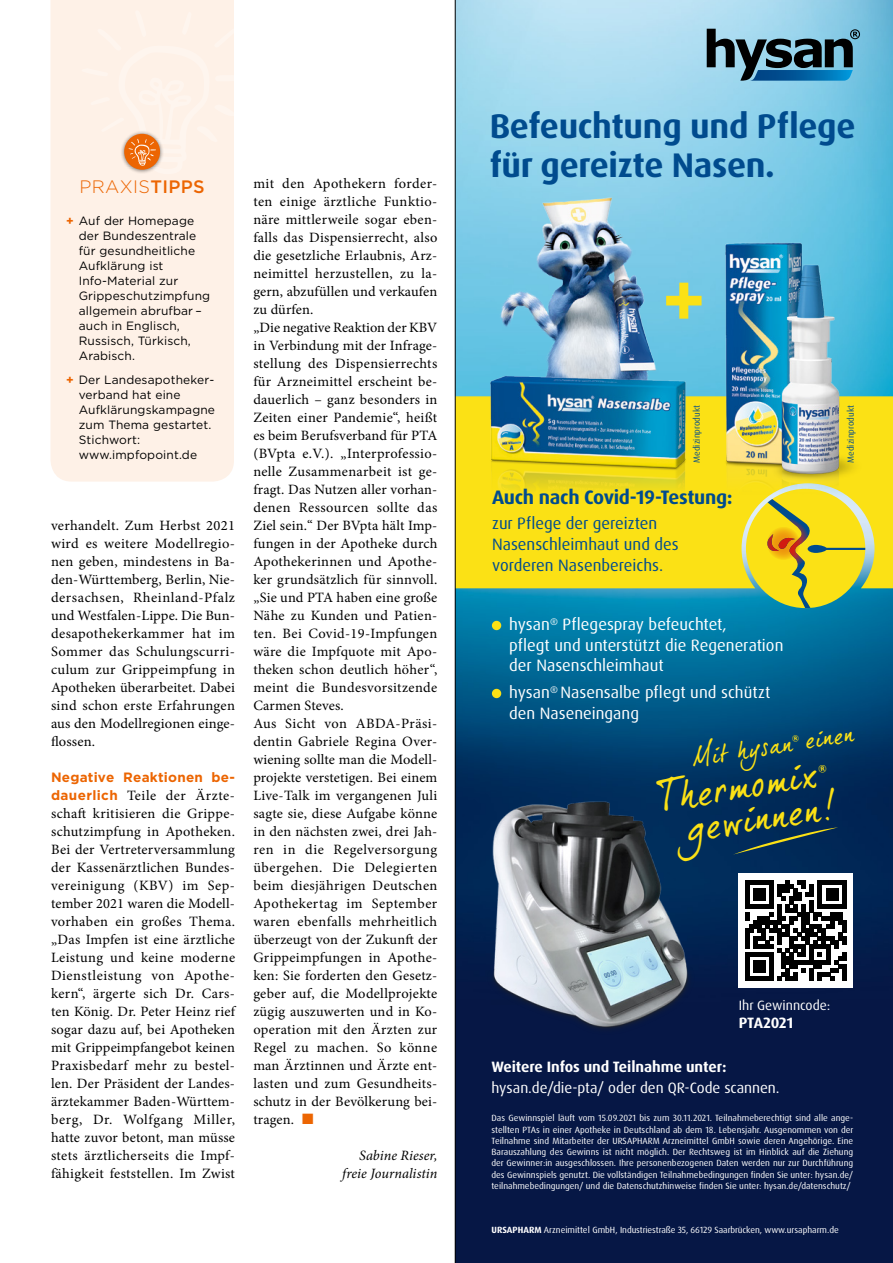
<style>
.page{position:relative;width:893px;height:1263px;background:#fff}
.page>*{position:absolute;margin:0;border:0;box-sizing:border-box;transform-origin:0 0}
.t1{font:40.5px "Dear Joe 5 CASUAL";color:#fbe115}
.t2{font:700 34.2px/39px "Dax Pro";letter-spacing:-.01em;color:#004b8e}
.t3{font:25.5px "Dear Joe 5 CASUAL";color:#fbe115}
.t4{font:700 19.5px "Dax Pro";letter-spacing:-.015em;color:#004b8e}
.t5{font:300 18px "Gotham";letter-spacing:.02em;color:#ec6502}
.t6{font:16.5px/20.2px "Dax Pro";color:#fff}
.t7{font:16.5px/21px "Dax Pro";color:#004b8e}
.t8{font:15px "Dax Pro";letter-spacing:-.005em;color:#fff}
.t9{font:700 15px "Dax Pro";letter-spacing:-.005em;color:#fff}
.t10{font:14.25px/18px "Minion Pro";letter-spacing:.015em;color:#000;text-align:justify}
.t11{font:italic 14.25px/18px "Minion Pro";color:#000;text-align:right}
.t12{font:700 13.5px "Gotham";letter-spacing:.015em;color:#ec6502}
.t13{font:13.5px "Dax Pro";color:#fff}
.t14{font:12px/15px "Gotham";letter-spacing:.01em;color:#000}
.t15{font:9px/11.2px "Dax Pro";color:#fff;text-align:justify}
.t16{font:8.85px "Dax Pro";color:#004b8e}
.s1{font-weight:500}
.s2{font-weight:700;color:#ec6502}
.s3{font-family:"Gotham";font-weight:700;font-size:13.5px;color:#ec6502}
.s4{color:#ec6502}
.s5{font-weight:700}
</style>
<div class="page">
<img style="left:456px;top:0;width:437px;height:1263px">
<svg style="left:707px;top:29px;width:153px;height:52px;background:#567987"></svg>
<img style="left:750px;top:70px;width:103px;height:11px">
<div style="left:492px;top:621px;width:9px;height:9px;background:#fbe115;border-radius:50%"></div>
<div style="left:492px;top:689px;width:9px;height:9px;background:#fbe115;border-radius:50%"></div>
<div style="left:738px;top:873px;width:115px;height:115px;background:#fff"></div>
<svg style="left:746px;top:880px;width:100px;height:101px"></svg>
<svg style="left:733px;top:827px;width:105px;height:28px;background:#103454"></svg>
<div style="left:456px;top:396px;width:437px;height:192px;background:#fbe115"></div>
<div style="left:746px;top:489px;width:119px;height:119px;background:#fbe115;border-radius:50%"></div>
<hr style="left:825px;top:548px;width:40px;height:2px;background:#004b8e">
<svg style="left:746px;top:517px;width:81px;height:91px"></svg>
<svg style="left:767px;top:527px;width:33px;height:33px"></svg>
<svg style="left:678px;top:283px;width:24px;height:36px"></svg>
<img style="left:488px;top:187px;width:190px;height:180px">
<img style="left:461px;top:367px;width:266px;height:155px">
<img style="left:707px;top:234px;width:170px;height:283px">
<img style="left:456px;top:795px;width:268px;height:245px">
<hr style="left:455px;top:0;width:1px;height:1263px;background:#000">
<div style="left:50px;top:0;width:184px;height:482px;background:#fef1e7"></div>
<div style="left:82px;top:10px;width:152px;height:165px;background:#fef1e7"></div>
<svg style="left:792px;top:735px;width:7px;height:7px"></svg>
<svg style="left:818px;top:764px;width:9px;height:9px"></svg>
<p class="t5" style="left:80px;top:175px;width:127px">PRAXIS<span class="s1">TIPPS</span></p>
<p class="t14" style="left:79px;top:213px;width:133px;text-indent:-13px"><span class="s2">+</span> Auf der Homepage der Bundeszentrale für gesundheitliche<br>Aufklärung ist<br>Info-Material zur<br>Grippeschutzimpfung allgemein abrufbar – auch in Englisch,<br>Russisch, Türkisch,<br>Arabisch.</p>
<p class="t14" style="left:79px;top:372px;width:138px;text-indent:-13px"><span class="s2">+</span> Der Landesapotheker&shy;verband hat eine<br>Aufklärungskampagne zum Thema gestartet.<br>Stichwort: www.impfopoint.de</p>
<p class="t10" style="left:51px;top:517px;width:186px">verhandelt. Zum Herbst 2021 wird es weitere Modellregio&shy;nen geben, mindestens in Ba&shy;den-Württemberg, Berlin, Nie&shy;dersachsen, Rheinland-Pfalz und Westfalen-Lippe. Die Bun&shy;desapothekerkammer hat im Sommer das Schulungscurri&shy;culum zur Grippeimpfung in Apotheken überarbeitet. Dabei sind schon erste Erfahrungen aus den Modellregionen einge&shy;flossen.</p>
<p class="t12" style="left:51px;top:768px;width:185px">Negative Reaktionen be-</p>
<p class="t10" style="left:51px;top:787px;width:186px"><span class="s3">dauerlich</span> Teile der Ärzte&shy;schaft kritisieren die Grippe&shy;schutzimpfung in Apotheken.<br>Bei der Vertreterversammlung der Kassenärztlichen Bundes&shy;vereinigung (KBV) im Sep&shy;tember 2021 waren die Modell&shy;vorhaben ein großes Thema. „Das Impfen ist eine ärztliche Leistung und keine moderne Dienstleistung von Apothe&shy;kern“, ärgerte sich Dr. Cars&shy;ten König. Dr. Peter Heinz rief sogar dazu auf, bei Apotheken mit Grippeimpfangebot keinen Praxisbedarf mehr zu bestel&shy;len. Der Präsident der Landes&shy;ärztekammer Baden-Württem&shy;berg, Dr. Wolfgang Miller, hatte zuvor betont, man müsse stets ärztlicherseits die Impf&shy;fähigkeit feststellen. Im Zwist</p>
<p class="t10" style="left:253px;top:175px;width:186px;text-align:left">mit den Apothekern forder&shy;ten einige ärztliche Funktio&shy;näre mittlerweile sogar eben&shy;falls das Dispensierrecht, also die gesetzliche Erlaubnis, Arz&shy;neimittel herzustellen, zu la&shy;gern, abzufüllen und verkaufen zu dürfen.<br>„Die negative Reaktion der KBV in Verbindung mit der Infrage&shy;stellung des Dispensierrechts für Arzneimittel erscheint be&shy;dauerlich – ganz besonders in<br>Zeiten einer Pandemie“, heißt es beim Berufsverband für PTA (BVpta e.V.). „Interprofessio&shy;nelle Zusammenarbeit ist ge&shy;fragt. Das Nutzen aller vorhan&shy;denen Ressourcen sollte das<br>Ziel sein.“ Der BVpta hält Imp&shy;fungen in der Apotheke durch<br>Apothekerinnen und Apothe&shy;ker grundsätzlich für sinnvoll. „Sie und PTA haben eine große<br>Nähe zu Kunden und Patien&shy;ten. Bei Covid-19-Impfungen wäre die Impfquote mit Apo&shy;theken schon deutlich höher“, meint die Bundesvorsitzende<br>Carmen Steves.<br>Aus Sicht von ABDA-Präsi&shy;dentin Gabriele Regina Over&shy;wiening sollte man die Modell&shy;projekte verstetigen. Bei einem<br>Live-Talk im vergangenen Juli sagte sie, diese Aufgabe könne in den nächsten zwei, drei Jah&shy;ren in die Regelversorgung übergehen. Die Delegierten beim diesjährigen Deutschen<br>Apothekertag im September waren ebenfalls mehrheitlich überzeugt von der Zukunft der<br>Grippeimpfungen in Apothe&shy;ken: Sie forderten den Gesetz&shy;geber auf, die Modellprojekte zügig auszuwerten und in Ko&shy;operation mit den Ärzten zur<br>Regel zu machen. So könne man Ärztinnen und Ärzte ent&shy;lasten und zum Gesundheits&shy;schutz in der Bevölkerung bei&shy;tragen. <span class="s4">■</span></p>
<p class="t11" style="left:342px;top:1147px;width:97px">Sabine Rieser, freie Journalistin</p>
<h2 class="t2" style="left:490px;top:107px;width:367px">Befeuchtung und Pflege für gereizte Nasen.</h2>
<p class="t16" style="left:691px;top:463px;width:59px;rotate:-90deg">Medizinprodukt</p>
<p class="t16" style="left:845px;top:463px;width:59px;rotate:-90deg">Medizinprodukt</p>
<h3 class="t4" style="left:492px;top:484px;width:242px">Auch nach Covid-19-Testung:</h3>
<p class="t7" style="left:492px;top:513px;width:188px">zur Pflege der gereizten<br>Nasenschleimhaut und des vorderen Nasenbereichs.</p>
<p class="t6" style="left:509px;top:615px;width:276px">hysan<sup>®</sup> Pflegespray befeuchtet,<br>pflegt und unterstützt die Regeneration der Nasenschleimhaut</p>
<p class="t6" style="left:509px;top:683px;width:263px">hysan<sup>®</sup> Nasensalbe pflegt und schützt den Naseneingang</p>
<h3 class="t3" style="left:688px;top:743px;width:104px;rotate:-9deg">Mit hysan</h3>
<h3 class="t3" style="left:802px;top:725px;width:51px;rotate:-9deg">einen</h3>
<h1 class="t1" style="left:652px;top:774px;width:165px;rotate:-9deg">Thermomix</h1>
<h1 class="t1" style="left:682px;top:804px;width:155px;rotate:-9deg">gewinnen!</h1>
<p class="t13" style="left:739px;top:996px;width:93px">Ihr Gewinncode:</p>
<p class="t9" style="left:739px;top:1013px;width:56px">PTA2021</p>
<p class="t9" style="left:491px;top:1057px;width:236px">Weitere Infos und Teilnahme unter:</p>
<p class="t8" style="left:491px;top:1078px;width:290px">hysan.de/die-pta/ oder den QR-Code scannen.</p>
<p class="t15" style="left:491px;top:1112px;width:363px">Das Gewinnspiel läuft vom 15.09.2021 bis zum 30.11.2021. Teilnahmeberechtigt sind alle ange&shy;stellten PTAs in einer Apotheke in Deutschland ab dem 18. Lebensjahr. Ausgenommen von der Teilnahme sind Mitarbeiter der URSAPHARM Arzneimittel GmbH sowie deren Angehörige. Eine Barauszahlung des Gewinns ist nicht möglich. Der Rechtsweg ist im Hinblick auf die Ziehung der Gewinner:in ausgeschlossen. Ihre personenbezogenen Daten werden nur zur Durchführung des Gewinnspiels genutzt. Die vollständigen Teilnahmebedingungen finden Sie unter: hysan.de/ teilnahmebedingungen/ und die Datenschutzhinweise finden Sie unter: hysan.de/datenschutz/</p>
<p class="t15" style="left:491px;top:1224px;width:349px"><span class="s5">URSAPHARM</span> Arzneimittel GmbH, Industriestraße 35, 66129 Saarbrücken, www.ursapharm.de</p>
</div>
